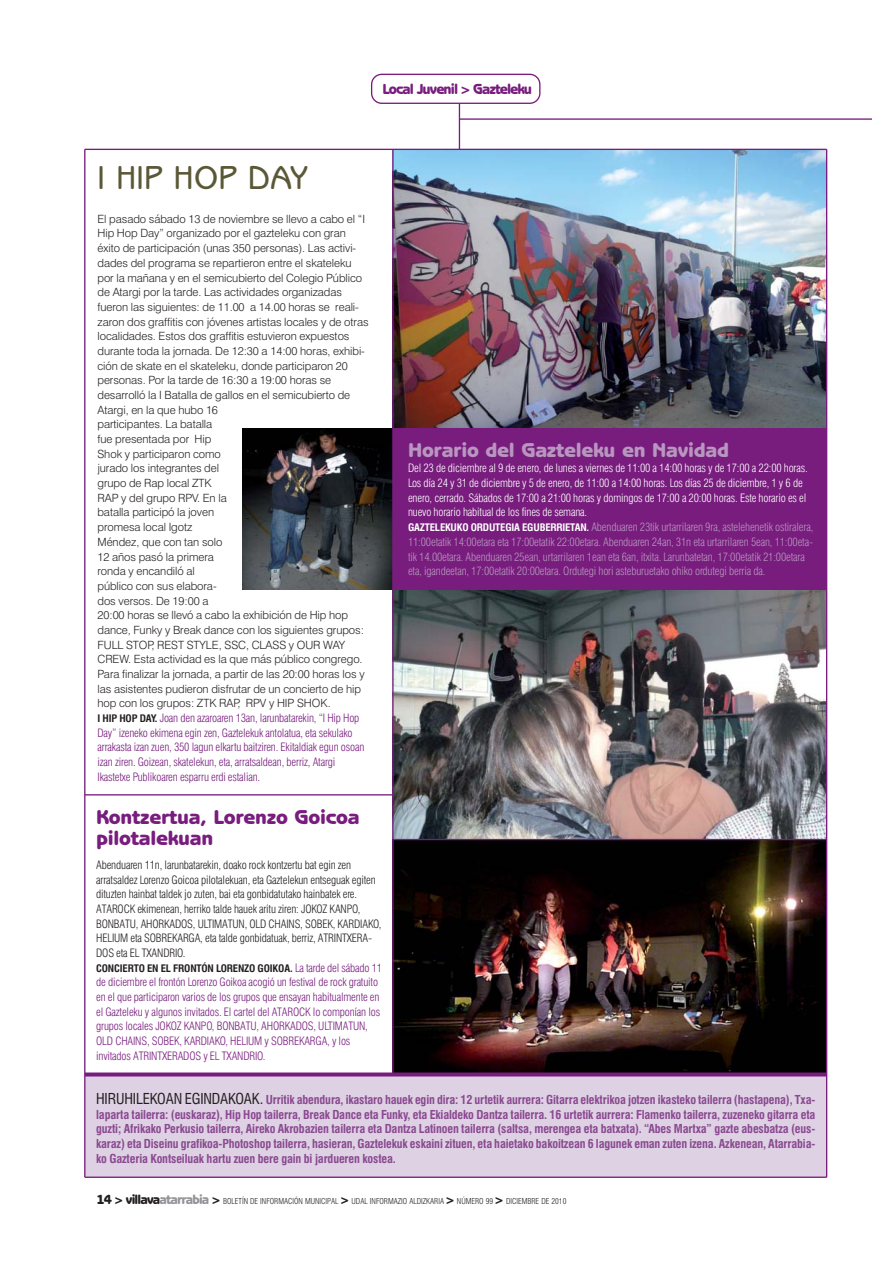
<style>
.page{position:relative;width:893px;height:1263px;background:#fff}
.page>*{position:absolute;margin:0;border:0;box-sizing:border-box;transform-origin:0 0}
.t1{font:500 33.3px "Benguiat Gothic";color:#5a5836}
.t2{font:800 20.25px/20.2px "Benguiat Gothic";letter-spacing:-.01em;color:#781d7e;scale:1.06 1}
.t3{font:800 20.25px "Benguiat Gothic";letter-spacing:-.01em;color:#b896bf;scale:1.06 1}
.t4{font:800 14.7px "Benguiat Gothic";letter-spacing:-.06em;color:#781d7e}
.t5{font:700 condensed 12px/14.7px "Swiss 721 BT";letter-spacing:-.01em;color:#8a4990;text-align:justify}
.t6{font:300 11.4px/14.7px "Swiss 721 BT";letter-spacing:-.005em;color:#231f20}
.t7{font:300 condensed 11.4px/14.7px "Swiss 721 BT";letter-spacing:-.015em;color:#b896bf}
.t8{font:300 condensed 11.4px/14.7px "Swiss 721 BT";letter-spacing:-.015em;color:#231f20}
.t9{font:300 condensed 11.4px/14.7px "Swiss 721 BT";letter-spacing:-.015em;color:#781d7e}
.t10{font:700 condensed 10.05px "Swiss 721 BT";letter-spacing:-.015em;color:#231f20;scale:1.06 1}
.t11{font:300 condensed 7.95px "Swiss 721 BT";color:#231f20}
.s1{font-weight:700;font-stretch:condensed;font-size:10.05px}
.s2{font-stretch:condensed;color:#781d7e}
.s3{color:#fff}
.s4{font-weight:700;font-size:10.05px;color:#fff}
.s5{font-weight:300;font-size:11.4px;color:#781d7e}
.s6{font-weight:400;font-size:14.7px;color:#231f20}
.s7{font-family:"Benguiat Gothic";font-weight:800;font-stretch:normal;font-size:13.35px}
.s8{font-family:"Benguiat Gothic";font-weight:800;font-stretch:normal;font-size:13.35px;color:#939598}
</style>
<div class="page">
<div style="left:85px;top:1075px;width:742px;height:102px;background:#ddd1e3"></div>
<img style="left:394px;top:150px;width:432px;height:278px">
<img style="left:394px;top:590px;width:432px;height:249px">
<img style="left:394px;top:840px;width:432px;height:233px">
<div style="left:393px;top:428px;width:434px;height:162px;background:#781d7e"></div>
<hr style="left:826px;top:149px;width:1px;height:1028px;background:#781d7e">
<hr style="left:459px;top:98px;width:1px;height:51px;background:#781d7e">
<hr style="left:459px;top:118px;width:412px;height:2px;background:#781d7e">
<svg style="left:371px;top:74px;width:169px;height:30px"></svg>
<hr style="left:85px;top:149px;width:742px;height:1px;background:#781d7e">
<hr style="left:85px;top:1177px;width:742px;height:1px;background:#781d7e">
<svg style="left:85px;top:1073px;width:741px;height:4px;background:#84328a"></svg>
<hr style="left:84px;top:149px;width:1px;height:1028px;background:#781d7e">
<hr style="left:85px;top:794px;width:308px;height:2px;background:#781d7e">
<hr style="left:393px;top:839px;width:434px;height:1px;background:#781d7e">
<img style="left:242px;top:428px;width:150px;height:161px">
<hr style="left:392px;top:149px;width:2px;height:925px;background:#781d7e">
<p class="t4" style="left:382px;top:84px;width:151px">Local Juvenil &gt; Gazteleku</p>
<h1 class="t1" style="left:97px;top:165px;width:212px">I HIP HOP DAY</h1>
<p class="t6" style="left:97px;top:212px;width:273px">El pasado sábado 13 de noviembre se llevo a cabo el “I Hip Hop Day” organizado por el gazteleku con gran éxito de participación (unas 350 personas). Las activi&shy;dades del programa se repartieron entre el skateleku por la mañana y en el semicubierto del Colegio Público de Atargi por la tarde. Las actividades organizadas fueron las siguientes: de 11.00 a 14.00 horas se reali&shy;zaron dos graffitis con jóvenes artistas locales y de otras localidades. Estos dos graffitis estuvieron expuestos durante toda la jornada. De 12:30 a 14:00 horas, exhibi&shy;ción de skate en el skateleku, donde participaron 20 personas. Por la tarde de 16:30 a 19:00 horas se desarrolló la I Batalla de gallos en el semicubierto de Atargi, en la que hubo 16<br>participantes. La batalla<br>fue presentada por Hip<br>Shok y participaron como<br>jurado los integrantes del<br>grupo de Rap local ZTK<br>RAP y del grupo RPV. En la<br>batalla participó la joven<br>promesa local Igotz<br>Méndez, que con tan solo<br>12 años pasó la primera<br>ronda y encandiló al<br>público con sus elabora-<br>dos versos. De 19:00 a<br>20:00 horas se llevó a cabo la exhibición de Hip hop dance, Funky y Break dance con los siguientes grupos:<br>FULL STOP, REST STYLE, SSC, CLASS y OUR WAY CREW. Esta actividad es la que más público congrego.<br>Para finalizar la jornada, a partir de las 20:00 horas los y las asistentes pudieron disfrutar de un concierto de hip hop con los grupos: ZTK RAP, RPV y HIP SHOK.<br><span class="s1">I HIP HOP DAY.</span> <span class="s2">Joan den azaroaren 13an, larunbatarekin, “I Hip Hop Day” izeneko ekimena egin zen, Gaztelekuk antolatua, eta sekulako arrakasta izan zuen, 350 lagun elkartu baitziren. Ekitaldiak egun osoan izan ziren. Goizean, skatelekun, eta, arratsaldean, berriz, Atargi Ikastetxe Publikoaren esparru erdi estalian.</span></p>
<h2 class="t3" style="left:408px;top:443px;width:304px">Horario del Gazteleku en Navidad</h2>
<p class="t7" style="left:408px;top:462px;width:407px"><span class="s3">Del 23 de diciembre al 9 de enero, de lunes a viernes de 11:00 a 14:00 horas y de 17:00 a 22:00 horas.<br>Los día 24 y 31 de diciembre y 5 de enero, de 11:00 a 14:00 horas. Los días 25 de diciembre, 1 y 6 de enero, cerrado. Sábados de 17:00 a 21:00 horas y domingos de 17:00 a 20:00 horas. Este horario es el nuevo horario habitual de los fines de semana.<br></span><span class="s4">GAZTELEKUKO ORDUTEGIA EGUBERRIETAN.</span> Abenduaren 23tik urtarrilaren 9ra, astelehenetik ostiralera, 11:00etatik 14:00etara eta 17:00etatik 22:00etara. Abenduaren 24an, 31n eta urtarrilaren 5ean, 11:00eta&shy;tik 14.00etara. Abenduaren 25ean, urtarrilaren 1ean eta 6an, itxita. Larunbatetan, 17:00etatik 21:00etara eta, igandeetan, 17:00etatik 20:00etara. Ordutegi hori asteburuetako ohiko ordutegi berria da.</p>
<h2 class="t2" style="left:96px;top:809px;width:250px">Kontzertua, Lorenzo Goicoa pilotalekuan</h2>
<p class="t8" style="left:96px;top:858px;width:287px">Abenduaren 11n, larunbatarekin, doako rock kontzertu bat egin zen arratsaldez Lorenzo Goicoa pilotalekuan, eta Gaztelekun entseguak egiten dituzten hainbat taldek jo zuten, bai eta gonbidatutako hainbatek ere.<br>ATAROCK ekimenean, herriko talde hauek aritu ziren: JOKOZ KANPO, BONBATU, AHORKADOS, ULTIMATUN, OLD CHAINS, SOBEK, KARDIAKO, HELIUM eta SOBREKARGA, eta talde gonbidatuak, berriz, ATRINTXERA-DOS eta EL TXANDRIO.</p>
<p class="t10" style="left:96px;top:964px;width:271px">CONCIERTO EN EL FRONTÓN LORENZO GOIKOA. <span class="s5">La tarde del sábado 11</span></p>
<p class="t9" style="left:96px;top:976px;width:286px">de diciembre el frontón Lorenzo Goikoa acogió un festival de rock gratuito en el que participaron varios de los grupos que ensayan habitualmente en el Gazteleku y algunos invitados. El cartel del ATAROCK lo componían los grupos locales JOKOZ KANPO, BONBATU, AHORKADOS, ULTIMATUN, OLD CHAINS, SOBEK, KARDIAKO, HELIUM y SOBREKARGA, y los invitados ATRINTXERADOS y EL TXANDRIO.</p>
<p class="t5" style="left:96px;top:1093px;width:721px"><span class="s6">HIRUHILEKOAN EGINDAKOAK.</span> Urritik abendura, ikastaro hauek egin dira: 12 urtetik aurrera: Gitarra elektrikoa jotzen ikasteko tailerra (hastapena), Txa&shy;laparta tailerra: (euskaraz), Hip Hop tailerra, Break Dance eta Funky, eta Ekialdeko Dantza tailerra. 16 urtetik aurrera: Flamenko tailerra, zuzeneko gitarra eta guzti; Afrikako Perkusio tailerra, Aireko Akrobazien tailerra eta Dantza Latinoen tailerra (saltsa, merengea eta batxata). “Abes Martxa” gazte abesbatza (eus&shy;karaz) eta Diseinu grafikoa-Photoshop tailerra, hasieran, Gaztelekuk eskaini zituen, eta haietako bakoitzean 6 lagunek eman zuten izena. Azkenean, Atarrabia&shy;ko Gazteria Kontseiluak hartu zuen bere gain bi jardueren kostea.</p>
<p class="t11" style="left:97px;top:1197px;width:471px"><span class="s7">14 &gt; villava</span><span class="s8">atarrabia</span> <span class="s7">&gt;</span> BOLETÍN DE INFORMACIÓN MUNICIPAL <span class="s7">&gt;</span> UDAL INFORMAZIO ALDIZKARIA <span class="s7">&gt;</span> NÚMERO 99 <span class="s7">&gt;</span> DICIEMBRE DE 2010</p>
</div>
